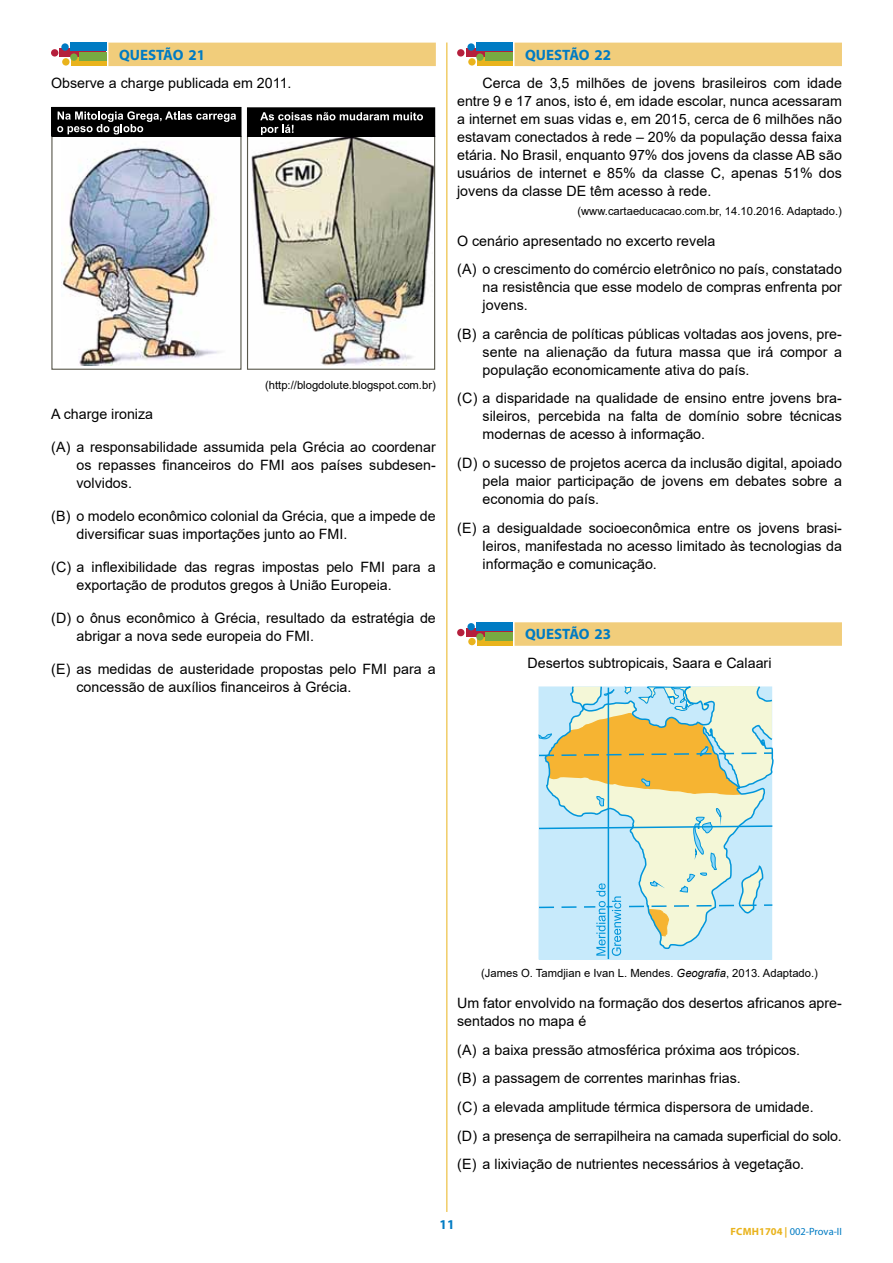
<style>
.page{position:relative;width:893px;height:1263px;background:#fff}
.page>*{position:absolute;margin:0;border:0;box-sizing:border-box;transform-origin:0 0}
.t1{font:700 15px "Myriad Pro";color:#007bc3}
.t2{font:14.25px/18px "Arial";color:#000}
.t3{font:700 13.5px "Myriad Pro";color:#007bc3}
.t4{font:11.25px "Arial";color:#000}
.t5{font:10.5px "Myriad Pro";letter-spacing:-.005em;color:#007bc3}
.s1{font-style:italic}
.s2{font-weight:700;color:#e9b31c}
</style>
<div class="page">
<hr style="left:446px;top:43px;width:1px;height:1169px;background:#e9b31c">
<div style="left:514px;top:43px;width:328px;height:23px;background:#f1cd7b"></div>
<div style="left:514px;top:622px;width:328px;height:24px;background:#f1cd7b"></div>
<hr style="left:608px;top:687px;width:1px;height:272px;background:#0095da">
<svg style="left:538px;top:686px;width:236px;height:270px;background:#d0dfcc"></svg>
<svg style="left:466px;top:48px;width:46px;height:9px"></svg>
<div style="left:457px;top:49px;width:7px;height:8px;background:#b51f3c;border-radius:50%"></div>
<div style="left:477px;top:57px;width:35px;height:9px;background:#e9b31c"></div>
<div style="left:468px;top:58px;width:8px;height:8px;background:#e9b31c;border-radius:50%"></div>
<div style="left:476px;top:43px;width:36px;height:8px;background:#007bc3"></div>
<div style="left:467px;top:43px;width:8px;height:8px;background:#007bc3;border-radius:50%"></div>
<div style="left:485px;top:53px;width:27px;height:8px;background:#78aa42"></div>
<div style="left:476px;top:53px;width:8px;height:8px;background:#78aa42;border-radius:50%"></div>
<div style="left:466px;top:628px;width:46px;height:8px;background:#b51f3c"></div>
<div style="left:457px;top:629px;width:7px;height:7px;background:#b51f3c;border-radius:50%"></div>
<div style="left:477px;top:637px;width:35px;height:9px;background:#e9b31c"></div>
<div style="left:468px;top:638px;width:8px;height:7px;background:#e9b31c;border-radius:50%"></div>
<div style="left:476px;top:622px;width:36px;height:9px;background:#007bc3"></div>
<div style="left:467px;top:623px;width:8px;height:7px;background:#007bc3;border-radius:50%"></div>
<div style="left:485px;top:632px;width:27px;height:9px;background:#78aa42"></div>
<div style="left:476px;top:633px;width:8px;height:7px;background:#78aa42;border-radius:50%"></div>
<div style="left:108px;top:43px;width:328px;height:23px;background:#f1cd7b"></div>
<img style="left:51px;top:135px;width:385px;height:235px">
<div style="left:52px;top:107px;width:189px;height:29px;background:#000"></div>
<div style="left:51px;top:107px;width:191px;height:30px;border:1px solid #000"></div>
<div style="left:248px;top:108px;width:187px;height:28px;background:#000"></div>
<div style="left:247px;top:107px;width:188px;height:30px;border:1px solid #000"></div>
<svg style="left:57px;top:111px;width:179px;height:23px"></svg>
<svg style="left:260px;top:112px;width:163px;height:23px"></svg>
<svg style="left:60px;top:48px;width:46px;height:9px"></svg>
<div style="left:51px;top:49px;width:7px;height:8px;background:#b51f3c;border-radius:50%"></div>
<div style="left:71px;top:57px;width:35px;height:9px;background:#e9b31c"></div>
<div style="left:62px;top:58px;width:8px;height:8px;background:#e9b31c;border-radius:50%"></div>
<div style="left:70px;top:43px;width:36px;height:8px;background:#007bc3"></div>
<div style="left:61px;top:43px;width:8px;height:8px;background:#007bc3;border-radius:50%"></div>
<div style="left:79px;top:53px;width:27px;height:8px;background:#78aa42"></div>
<div style="left:70px;top:53px;width:8px;height:8px;background:#78aa42;border-radius:50%"></div>
<p class="t1" style="left:119px;top:45px;width:88px">QUESTÃO 21</p>
<p class="t2" style="left:51px;top:74px;width:242px">Observe a charge publicada em 2011.</p>
<p class="t4" style="left:265px;top:377px;width:172px">(http://blogdolute.blogspot.com.br)</p>
<p class="t2" style="left:51px;top:405px;width:104px">A charge ironiza</p>
<p class="t2" style="left:77px;top:438px;width:361px;text-align:justify;text-indent:-26px">(A) a responsabilidade assumida pela Grécia ao coordenar os repasses financeiros do FMI aos países subdesen&shy;volvidos.</p>
<p class="t2" style="left:77px;top:507px;width:361px;text-indent:-26px">(B) o modelo econômico colonial da Grécia, que a impede de diversificar suas importações junto ao FMI.</p>
<p class="t2" style="left:77px;top:558px;width:361px;text-indent:-26px">(C) a inflexibilidade das regras impostas pelo FMI para a exportação de produtos gregos à União Europeia.</p>
<p class="t2" style="left:77px;top:609px;width:361px;text-indent:-26px">(D) o ônus econômico à Grécia, resultado da estratégia de abrigar a nova sede europeia do FMI.</p>
<p class="t2" style="left:77px;top:660px;width:361px;text-indent:-26px">(E) as medidas de austeridade propostas pelo FMI para a concessão de auxílios financeiros à Grécia.</p>
<p class="t1" style="left:525px;top:45px;width:88px">QUESTÃO 22</p>
<p class="t2" style="left:457px;top:74px;width:386px;text-align:justify;text-indent:26px">Cerca de 3,5 milhões de jovens brasileiros com idade entre 9 e 17 anos, isto é, em idade escolar, nunca acessaram a internet em suas vidas e, em 2015, cerca de 6 milhões não estavam conectados à rede – 20% da população dessa faixa etária. No Brasil, enquanto 97% dos jovens da classe AB são usuários de internet e 85% da classe C, apenas 51% dos jovens da classe DE têm acesso à rede.</p>
<p class="t4" style="left:577px;top:203px;width:266px">(www.cartaeducacao.com.br, 14.10.2016. Adaptado.)</p>
<p class="t2" style="left:457px;top:226px;width:386px;line-height:28.7px">O cenário apresentado no excerto revela<br>(A) o crescimento do comércio eletrônico no país, constatado</p>
<p class="t2" style="left:483px;top:278px;width:361px">na resistência que esse modelo de compras enfrenta por jovens.</p>
<p class="t2" style="left:483px;top:325px;width:361px;text-align:justify;text-indent:-26px">(B) a carência de políticas públicas voltadas aos jovens, pre&shy;sente na alienação da futura massa que irá compor a população economicamente ativa do país.</p>
<p class="t2" style="left:483px;top:389px;width:361px;text-align:justify;text-indent:-26px">(C) a disparidade na qualidade de ensino entre jovens bra&shy;sileiros, percebida na falta de domínio sobre técnicas modernas de acesso à informação.</p>
<p class="t2" style="left:483px;top:454px;width:361px;text-align:justify;text-indent:-26px">(D) o sucesso de projetos acerca da inclusão digital, apoiado pela maior participação de jovens em debates sobre a economia do país.</p>
<p class="t2" style="left:483px;top:519px;width:361px;text-align:justify;text-indent:-26px">(E) a desigualdade socioeconômica entre os jovens brasi&shy;leiros, manifestada no acesso limitado às tecnologias da informação e comunicação.</p>
<p class="t1" style="left:525px;top:624px;width:88px">QUESTÃO 23</p>
<p class="t2" style="left:528px;top:653px;width:245px">Desertos subtropicais, Saara e Calaari</p>
<p class="t4" style="left:481px;top:965px;width:338px">(James O. Tamdjian e Ivan L. Mendes. <span class="s1">Geografia</span>, 2013. Adaptado.)</p>
<p class="t2" style="left:457px;top:994px;width:386px">Um fator envolvido na formação dos desertos africanos apre&shy;sentados no mapa é</p>
<p class="t2" style="left:457px;top:1035px;width:386px;line-height:28.7px">(A) a baixa pressão atmosférica próxima aos trópicos.<br>(B) a passagem de correntes marinhas frias.<br>(C) a elevada amplitude térmica dispersora de umidade.<br>(D) a presença de serrapilheira na camada superficial do solo. (E) a lixiviação de nutrientes necessários à vegetação.</p>
<p class="t3" style="left:440px;top:1216px;width:16px">11</p>
<p class="t5" style="left:730px;top:1225px;width:113px"><span class="s2">fcmh1704 |</span> 002-Prova-II</p>
</div>
